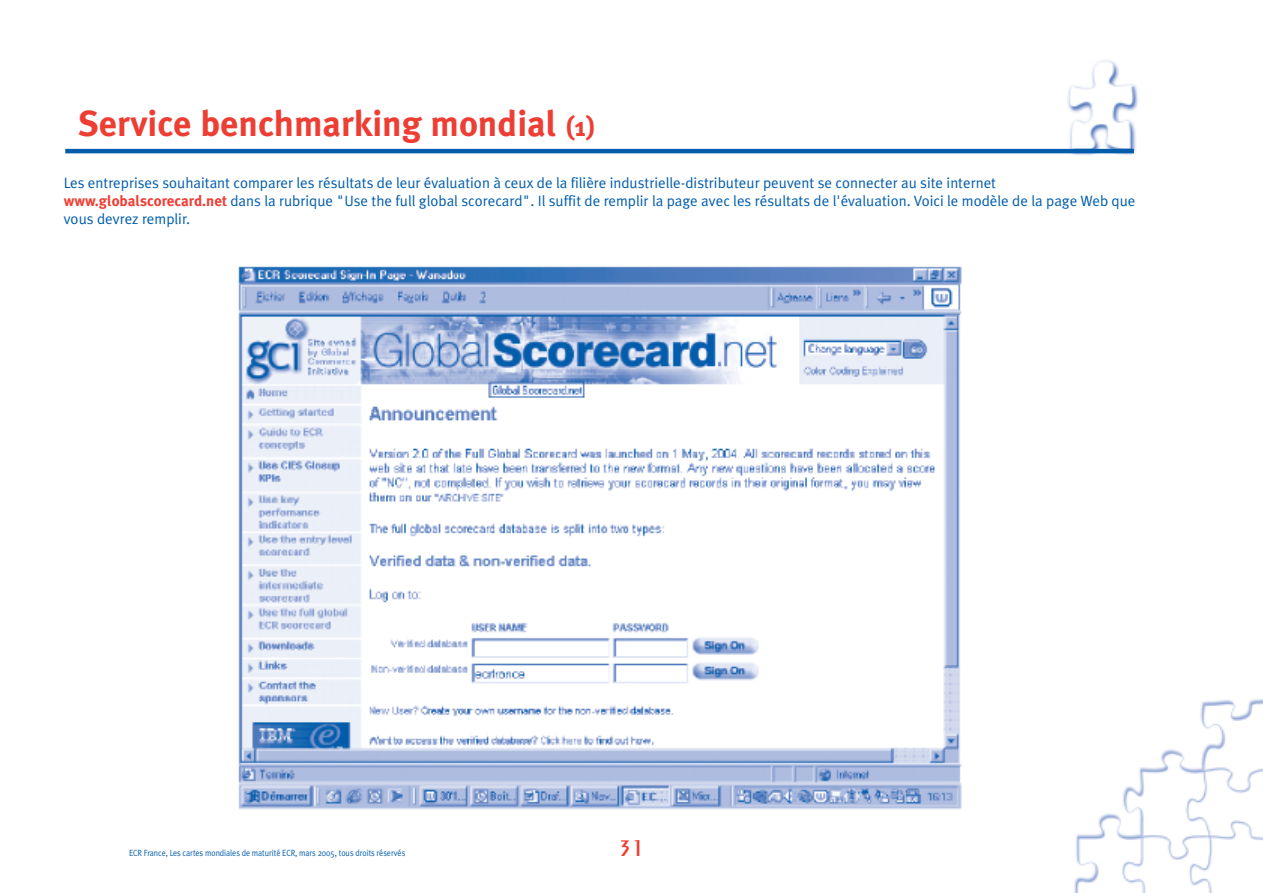
<style>
.page{position:relative;width:1263px;height:893px;background:#fff}
.page>*{position:absolute;margin:0;border:0;box-sizing:border-box;transform-origin:0 0}
.t1{font:700 36px "Meta Plus";color:#ee3e34}
.t2{font:600 24px "Peignot";color:#ee3e34}
.t3{font:15px/18px "Meta Plus Normal";color:#015dab}
.t4{font:9px "Meta Plus Normal";letter-spacing:-.005em;color:#015dab;scale:.9 1}
.s1{font-size:27px}
.s2{font-family:"Meta Plus";font-weight:700;color:#ee3e34}
</style>
<div class="page">
<img style="left:238px;top:266px;width:724px;height:544px">
<img style="left:1074px;top:699px;width:189px;height:194px">
<img style="left:1017px;top:60px;width:121px;height:96px">
<hr style="left:65px;top:149px;width:1069px;height:4px;background:#015dab">
<h1 class="t1" style="left:78px;top:103px;width:519px">Service benchmarking mondial <span class="s1">(1)</span></h1>
<p class="t3" style="left:64px;top:174px;width:1073px">Les entreprises souhaitant comparer les résultats de leur évaluation à ceux de la filière industrielle-distributeur peuvent se connecter au site internet <span class="s2">www.globalscorecard.net</span> dans la rubrique "Use the full global scorecard". Il suffit de remplir la page avec les résultats de l'évaluation. Voici le modèle de la page Web que vous devrez remplir.</p>
<p class="t4" style="left:129px;top:847px;width:308px">ECR France, Les cartes mondiales de maturité ECR, mars 2005, tous droits réservés</p>
<h2 class="t2" style="left:618px;top:839px;width:28px">31</h2>
</div>
